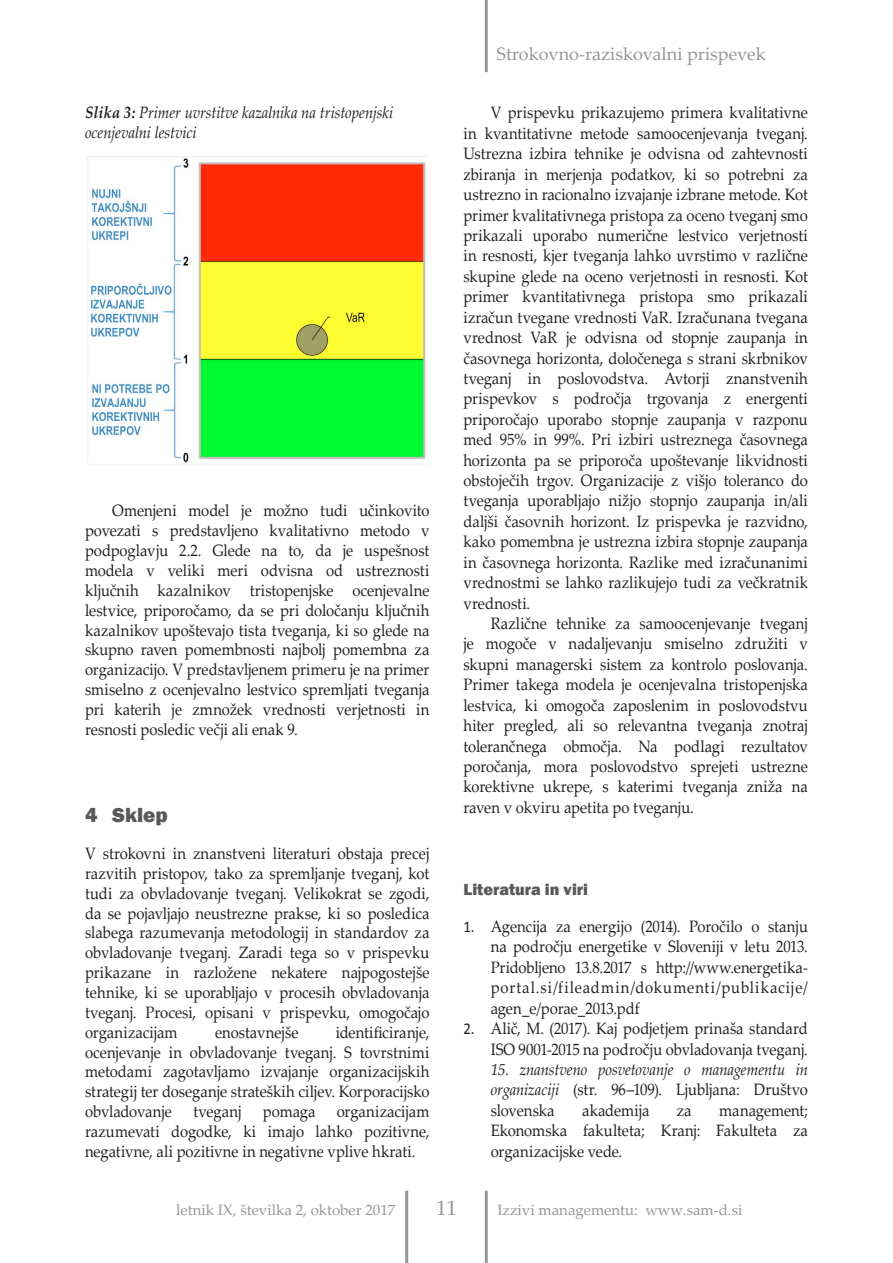
<style>
.page{position:relative;width:893px;height:1263px;background:#fff}
.page>*{position:absolute;margin:0;border:0;box-sizing:border-box;transform-origin:0 0}
.Naslov_1{font:800 21px "Franklin Gothic";color:#58595b}
.t1{font:21px "Palatino Linotype";color:#949698}
.t2{font:18px "Palatino Linotype";color:#949698}
.Navaden{font:16.5px/20.4px "Palatino Linotype";color:#231f20;text-align:justify;scale:.9 1}
.Navaden_brez_umika{font:16.5px/19.8px "Palatino Linotype";letter-spacing:-.005em;color:#231f20;text-align:justify;scale:.9 1}
.Literatura{font:16.5px/20.4px "Palatino Linotype";color:#231f20;text-align:justify;scale:.9 1}
.Literatura-2{font:italic 16.5px/20.4px "Palatino Linotype";letter-spacing:-.005em;color:#231f20;text-align:justify;scale:.9 1}
.Navaden_brez_umika-2{font:italic 16.5px/19.8px "Palatino Linotype";letter-spacing:-.005em;color:#231f20;scale:.9 1}
.Naslov_2{font:800 16.5px "Franklin Gothic";color:#58595b}
.t3{font:15px "Palatino Linotype";color:#949698}
.s1{font-weight:700}
.s2{font-family:"Calibri"}
.s3{font-style:normal}
</style>
<div class="page">
<hr style="left:485px;top:1191px;width:3px;height:72px;background:#949698">
<hr style="left:405px;top:1191px;width:3px;height:72px;background:#949698">
<hr style="left:485px;top:0;width:3px;height:72px;background:#949698">
<img style="left:87px;top:156px;width:340px;height:309px">
<p class="Navaden_brez_umika-2" style="left:85px;top:102px;width:344px"><span class="s1">Slika 3:</span> Primer uvrstitve kazalnika na tristopenjski ocenjevalni lestvici</p>
<p class="Navaden" style="left:85px;top:500px;width:384px;line-height:19.8px;text-indent:27px">Omenjeni model je možno tudi učinkovito povezati s predstavljeno kvalitativno metodo v podpoglavju 2.2. Glede na to, da je uspešnost modela v veliki meri odvisna od ustreznosti ključnih kazalnikov tristopenjske ocenjevalne lestvice, priporočamo, da se pri določanju ključnih kazalnikov upoštevajo tista tveganja, ki so glede na skupno raven pomembnosti najbolj pomembna za organizacijo. V predstavljenem primeru je na primer smiselno z ocenjevalno lestvico spremljati tveganja pri katerih je zmnožek vrednosti verjetnosti in resnosti posledic večji ali enak 9.</p>
<p class="Naslov_1" style="left:85px;top:802px;width:84px">4 Sklep</p>
<p class="Navaden_brez_umika" style="left:85px;top:843px;width:384px">V strokovni in znanstveni literaturi obstaja precej razvitih pristopov, tako za spremljanje tveganj, kot tudi za obvladovanje tveganj. Velikokrat se zgodi, da se pojavljajo neustrezne prakse, ki so posledica slabega razumevanja metodologij in standardov za obvladovanje tveganj. Zaradi tega so v prispevku prikazane in razložene nekatere najpogostejše tehnike, ki se uporabljajo v procesih obvladovanja tveganj. Procesi, opisani v prispevku, omogočajo organizacijam</p>
<p class="Navaden_brez_umika" style="left:85px;top:1021px;width:384px;text-indent:251px">identificiranje, ocenjevanje in obvladovanje tveganj. S tovrstnimi metodami zagotavljamo izvajanje organizacijskih strategij ter doseganje strateških ciljev. Korporacijsko obvladovanje</p>
<p class="Navaden_brez_umika" style="left:215px;top:1021px;width:94px">enostavnejše</p>
<p class="Navaden_brez_umika" style="left:85px;top:1101px;width:384px;text-indent:252px">organizacijam razumevati dogodke, ki imajo lahko pozitivne, negativne, ali pozitivne in negativne vplive hkrati.</p>
<p class="Navaden_brez_umika" style="left:193px;top:1101px;width:55px">tveganj</p>
<p class="Navaden_brez_umika" style="left:263px;top:1101px;width:60px">pomaga</p>
<p class="t2" style="left:497px;top:41px;width:271px">Strokovno-raziskovalni prispevek</p>
<p class="Navaden" style="left:463px;top:102px;width:384px;text-indent:27px">V prispevku prikazujemo primera kvalitativne in kvantitativne metode samoocenjevanja tveganj.<br>Ustrezna izbira tehnike je odvisna od zahtevnosti zbiranja in merjenja podatkov, ki so potrebni za ustrezno in racionalno izvajanje izbrane metode. Kot primer kvalitativnega pristopa za oceno tveganj smo prikazali uporabo numerične lestvico verjetnosti in resnosti, kjer tveganja lahko uvrstimo v različne skupine glede na oceno verjetnosti in resnosti. Kot primer kvantitativnega pristopa smo prikazali izračun tvegane vrednosti VaR. Izračunana tvegana vrednost VaR je odvisna od stopnje zaupanja in časovnega horizonta, določenega s strani skrbnikov tveganj in poslovodstva. Avtorji znanstvenih prispevkov s področja trgovanja z energenti priporočajo uporabo stopnje zaupanja v razponu med 95% in 99%. Pri izbiri ustreznega časovnega horizonta pa se priporoča upoštevanje likvidnosti obstoječih trgov. Organizacije z višjo toleranco do tveganja uporabljajo nižjo stopnjo zaupanja in/ali daljši časovnih horizont. Iz prispevka je razvidno, kako pomembna je ustrezna izbira stopnje zaupanja in časovnega horizonta. Razlike med izračunanimi vrednostmi se lahko razlikujejo tudi za večkratnik vrednosti.</p>
<p class="Navaden" style="left:463px;top:612px;width:384px;text-indent:27px">Različne tehnike za samoocenjevanje tveganj je mogoče v nadaljevanju smiselno združiti v skupni managerski sistem za kontrolo poslovanja.<br>Primer takega modela je ocenjevalna tristopenjska lestvica, ki omogoča zaposlenim in poslovodstvu hiter pregled, ali so relevantna tveganja znotraj tolerančnega območja. Na podlagi rezultatov poročanja, mora poslovodstvo sprejeti ustrezne korektivne ukrepe, s katerimi tveganja zniža na raven v okviru apetita po tveganju.</p>
<p class="Naslov_2" style="left:463px;top:878px;width:126px">Literatura in viri</p>
<p class="Literatura" style="left:491px;top:915px;width:354px;text-indent:-27px"><span class="s2">1.</span> Agencija za energijo (2014). Poročilo o stanju na področju energetike v Sloveniji v letu 2013.<br>Pridobljeno 13.8.2017 s http://www.energetika&shy;portal.si/fileadmin/dokumenti/publikacije/ agen_e/porae_2013.pdf</p>
<p class="Literatura" style="left:463px;top:1018px;width:384px;text-align:right"><span class="s2">2.</span> Alič, M. (2017). Kaj podjetjem prinaša standard<br>ISO 9001-2015 na področju obvladovanja tveganj.</p>
<p class="Literatura-2" style="left:491px;top:1058px;width:354px">15. znanstveno posvetovanje o managementu in organizaciji <span class="s3">(str. 96–109). Ljubljana: Društvo slovenska</span></p>
<p class="Literatura" style="left:582px;top:1099px;width:76px">akademija</p>
<p class="Literatura" style="left:677px;top:1099px;width:18px">za</p>
<p class="Literatura" style="left:491px;top:1099px;width:354px;text-indent:228px">management; Ekonomska fakulteta; Kranj: Fakulteta za organizacijske vede.</p>
<p class="t3" style="left:176px;top:1199px;width:221px">letnik IX, številka 2, oktober 2017</p>
<p class="t1" style="left:436px;top:1192px;width:22px">11</p>
<p class="t3" style="left:497px;top:1199px;width:246px">Izzivi managementu: www.sam-d.si</p>
</div>
